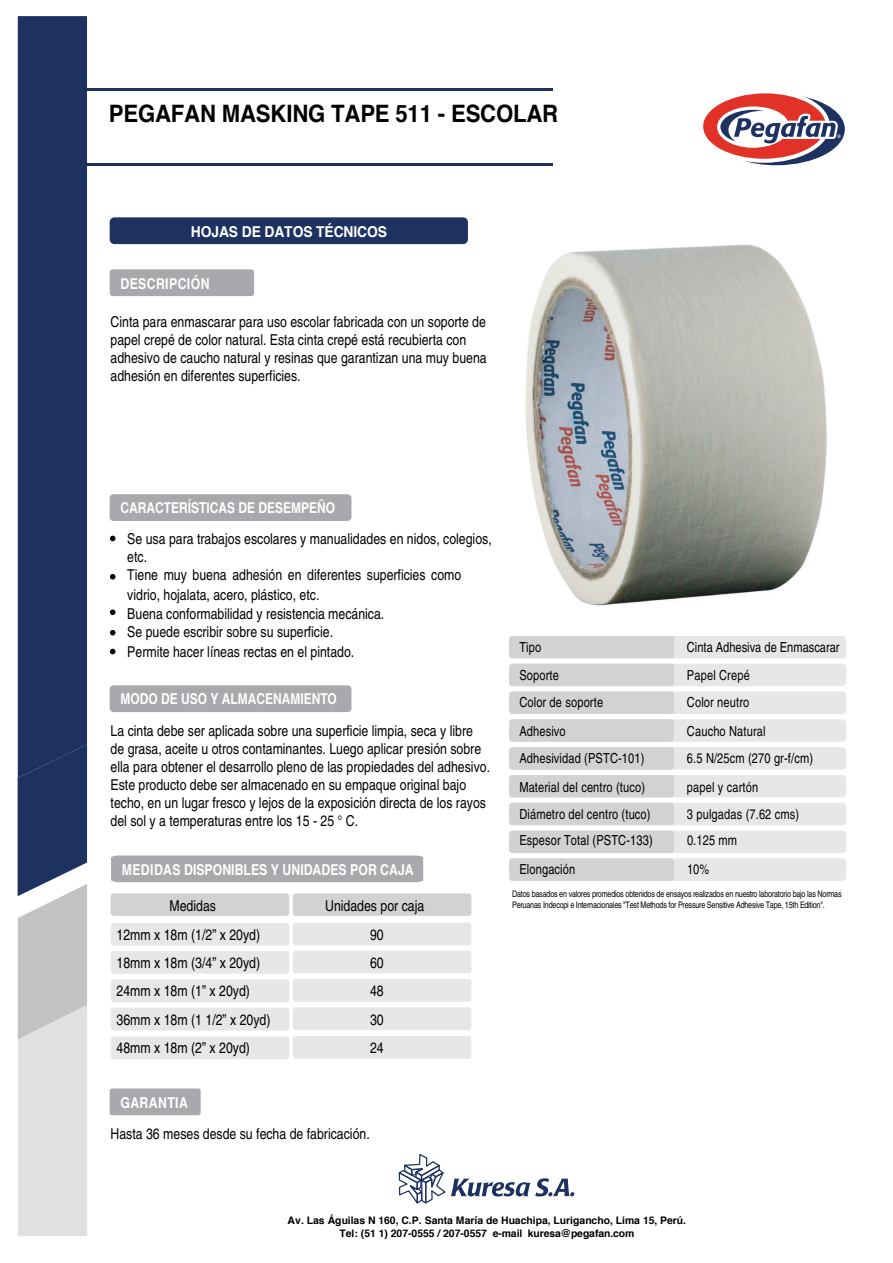
<style>
.page{position:relative;width:893px;height:1263px;background:#fff}
.page>*{position:absolute;margin:0;border:0;box-sizing:border-box;transform-origin:0 0}
.t1{font:700 24px "Helvetica";letter-spacing:-.01em;color:#000001;scale:.92 1}
.t2{font:condensed 15px/18px "Helvetica";color:#000001}
.t3{font:700 condensed 15px "Helvetica";color:#fff}
.t4{font:700 15px "Helvetica";letter-spacing:-.01em;color:#fff;scale:.92 1}
.t5{font:700 condensed 15px "Helvetica";letter-spacing:.025em;color:#fff}
.t6{font:condensed 13.8px/27.3px "Helvetica";letter-spacing:.01em;color:#000001}
.t7{font:700 10.35px/12.5px "Helvetica";letter-spacing:-.005em;color:#000001;text-align:center}
.t8{font:condensed 9px/10.5px "Helvetica";letter-spacing:-.025em;color:#000001}
</style>
<div class="page">
<img style="left:429px;top:217px;width:418px;height:447px">
<svg style="left:111px;top:923px;width:360px;height:107px"></svg>
<div style="left:111px;top:1036px;width:360px;height:23px;background:#e6e7e9"></div>
<svg style="left:703px;top:93px;width:142px;height:72px"></svg>
<svg style="left:398px;top:1154px;width:176px;height:50px"></svg>
<div style="left:18px;top:16px;width:69px;height:728px;background:#1e3262"></div>
<hr style="left:83px;top:88px;width:470px;height:2px;background:#1e3262">
<hr style="left:83px;top:164px;width:470px;height:2px;background:#1e3262">
<svg style="left:18px;top:744px;width:69px;height:492px;background:#a4aab8"></svg>
<div style="left:509px;top:636px;width:337px;height:22px;background:#e6e7e9;border-radius:4px"></div>
<div style="left:509px;top:664px;width:337px;height:22px;background:#e6e7e9;border-radius:4px"></div>
<div style="left:509px;top:691px;width:337px;height:23px;background:#e6e7e9;border-radius:4px"></div>
<div style="left:509px;top:719px;width:337px;height:23px;background:#e6e7e9;border-radius:4px"></div>
<div style="left:509px;top:747px;width:337px;height:23px;background:#e6e7e9;border-radius:4px"></div>
<div style="left:509px;top:775px;width:337px;height:22px;background:#e6e7e9;border-radius:4px"></div>
<div style="left:509px;top:803px;width:337px;height:22px;background:#e6e7e9;border-radius:4px"></div>
<div style="left:509px;top:830px;width:337px;height:23px;background:#e6e7e9;border-radius:4px"></div>
<div style="left:509px;top:858px;width:337px;height:23px;background:#e6e7e9;border-radius:4px"></div>
<div style="left:509px;top:636px;width:165px;height:22px;background:#d1d2d4;border-radius:3px"></div>
<div style="left:509px;top:664px;width:165px;height:22px;background:#d1d2d4;border-radius:3px"></div>
<div style="left:509px;top:691px;width:165px;height:23px;background:#d1d2d4;border-radius:3px"></div>
<div style="left:509px;top:719px;width:165px;height:23px;background:#d1d2d4;border-radius:3px"></div>
<div style="left:509px;top:747px;width:165px;height:23px;background:#d1d2d4;border-radius:3px"></div>
<div style="left:509px;top:775px;width:165px;height:22px;background:#d1d2d4;border-radius:3px"></div>
<div style="left:509px;top:803px;width:165px;height:22px;background:#d1d2d4;border-radius:3px"></div>
<div style="left:509px;top:830px;width:165px;height:23px;background:#d1d2d4;border-radius:3px"></div>
<div style="left:509px;top:858px;width:165px;height:23px;background:#d1d2d4;border-radius:3px"></div>
<div style="left:110px;top:217px;width:358px;height:27px;background:#1e3262;border-radius:5px"></div>
<div style="left:110px;top:269px;width:144px;height:27px;background:#a8a9ad;border-radius:3px"></div>
<div style="left:110px;top:494px;width:241px;height:27px;background:#a8a9ad;border-radius:4px"></div>
<svg style="left:110px;top:536px;width:5px;height:5px"></svg>
<svg style="left:110px;top:630px;width:5px;height:5px"></svg>
<svg style="left:110px;top:649px;width:5px;height:5px"></svg>
<svg style="left:110px;top:574px;width:5px;height:5px"></svg>
<svg style="left:110px;top:609px;width:5px;height:6px"></svg>
<div style="left:110px;top:685px;width:241px;height:27px;background:#a8a9ad;border-radius:4px"></div>
<div style="left:110px;top:1088px;width:91px;height:27px;background:#a8a9ad;border-radius:2px"></div>
<div style="left:111px;top:855px;width:312px;height:27px;background:#a8a9ad"></div>
<div style="left:111px;top:893px;width:178px;height:23px;background:#d1d2d4;border-radius:3px"></div>
<div style="left:293px;top:893px;width:178px;height:23px;background:#d1d2d4;border-radius:3px"></div>
<h1 class="t1" style="left:109px;top:94px;width:490px">PEGAFAN MASKING TAPE 511 - ESCOLAR</h1>
<p class="t4" style="left:191px;top:220px;width:214px">HOJAS DE DATOS TÉCNICOS</p>
<p class="t5" style="left:120px;top:275px;width:91px">DESCRIPCIÓN</p>
<p class="t2" style="left:111px;top:313px;width:378px">Cinta para enmascarar para uso escolar fabricada con un soporte de papel crepé de color natural. Esta cinta crepé está recubierta con adhesivo de caucho natural y resinas que garantizan una muy buena adhesión en diferentes superficies.</p>
<p class="t3" style="left:120px;top:499px;width:216px">CARACTERÍSTICAS DE DESEMPEÑO</p>
<p class="t2" style="left:127px;top:530px;width:366px">Se usa para trabajos escolares y manualidades en nidos, colegios, etc.<br>Tiene muy buena adhesión en diferentes superficies como</p>
<p class="t2" style="left:127px;top:585px;width:259px;line-height:19.5px">vidrio, hojalata, acero, plástico, etc.<br>Buena conformabilidad y resistencia mecánica.</p>
<p class="t2" style="left:127px;top:622px;width:228px;line-height:19.5px">Se puede escribir sobre su superficie.<br>Permite hacer líneas rectas en el pintado.</p>
<p class="t3" style="left:120px;top:690px;width:218px">MODO DE USO Y ALMACENAMIENTO</p>
<p class="t2" style="left:111px;top:722px;width:381px">La cinta debe ser aplicada sobre una superficie limpia, seca y libre de grasa, aceite u otros contaminantes. Luego aplicar presión sobre ella para obtener el desarrollo pleno de las propiedades del adhesivo.<br>Este producto debe ser almacenado en su empaque original bajo techo, en un lugar fresco y lejos de la exposición directa de los rayos del sol y a temperaturas entre los 15 - 25 ° C.</p>
<p class="t3" style="left:122px;top:861px;width:293px">MEDIDAS DISPONIBLES Y UNIDADES POR CAJA</p>
<p class="t2" style="left:169px;top:896px;width:48px">Medidas</p>
<p class="t2" style="left:325px;top:897px;width:101px">Unidades por caja</p>
<p class="t2" style="left:117px;top:926px;width:145px">12mm x 18m (1/2” x 20yd)</p>
<p class="t2" style="left:370px;top:921px;width:15px;line-height:27.6px;text-align:justify">90<br>60<br>48</p>
<p class="t2" style="left:370px;top:1006px;width:15px;line-height:27.9px">30<br>24</p>
<p class="t2" style="left:117px;top:949px;width:145px;line-height:27.3px">18mm x 18m (3/4” x 20yd)<br>24mm x 18m (1” x 20yd)</p>
<p class="t2" style="left:117px;top:1006px;width:155px;line-height:27.9px">36mm x 18m (1 1/2” x 20yd)<br>48mm x 18m (2” x 20yd)</p>
<p class="t5" style="left:120px;top:1094px;width:69px">GARANTIA</p>
<p class="t2" style="left:111px;top:1125px;width:261px">Hasta 36 meses desde su fecha de fabricación.</p>
<p class="t6" style="left:519px;top:634px;width:23px">Tipo</p>
<p class="t6" style="left:687px;top:634px;width:154px">Cinta Adhesiva de Enmascarar</p>
<p class="t6" style="left:519px;top:661px;width:85px">Soporte<br>Color de soporte</p>
<p class="t6" style="left:519px;top:717px;width:127px">Adhesivo<br>Adhesividad (PSTC-101)</p>
<p class="t6" style="left:519px;top:773px;width:133px">Material del centro (tuco)<br>Diámetro del centro (tuco)</p>
<p class="t6" style="left:519px;top:826px;width:135px;line-height:28.7px">Espesor Total (PSTC-133)<br>Elongación</p>
<p class="t6" style="left:687px;top:661px;width:64px">Papel Crepé<br>Color neutro</p>
<p class="t6" style="left:687px;top:717px;width:128px">Caucho Natural<br>6.5 N/25cm (270 gr-f/cm)</p>
<p class="t6" style="left:687px;top:773px;width:114px">papel y cartón<br>3 pulgadas (7.62 cms)</p>
<p class="t6" style="left:687px;top:826px;width:52px;line-height:28.7px">0.125 mm<br>10%</p>
<p class="t8" style="left:512px;top:889px;width:331px">Datos basados en valores promedios obtenidos de ensayos realizados en nuestro laboratorio bajo las Normas<br>Peruanas Indecopi e Internacionales "Test Methods for Pressure Sensitive Adhesive Tape, 15th Edition".</p>
<p class="t7" style="left:288px;top:1214px;width:400px">Av. Las Águilas N 160, C.P. Santa María de Huachipa, Lurigancho, Lima 15, Perú.<br>Tel: (51 1) 207-0555 / 207-0557 e-mail kuresa@pegafan.com</p>
</div>
